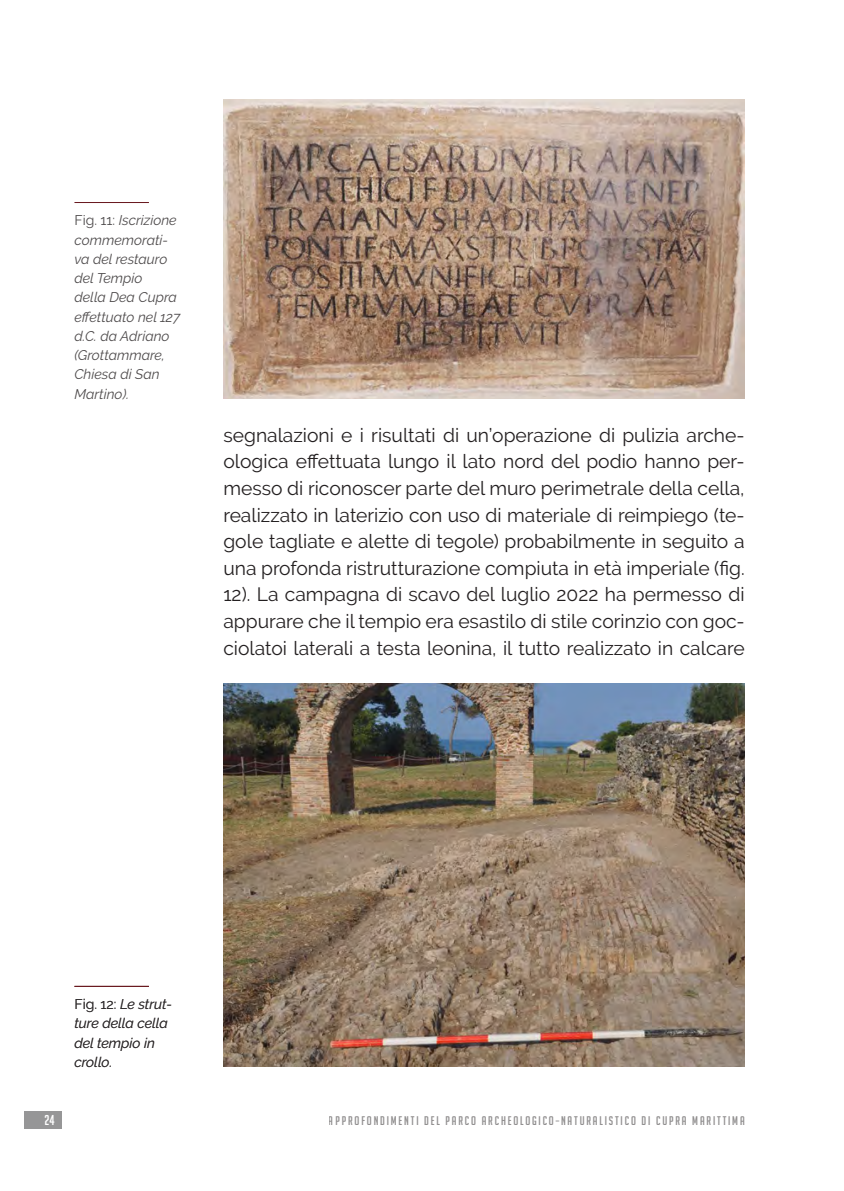
<style>
.page{position:relative;width:844px;height:1191px;background:#fff}
.page>*{position:absolute;margin:0;border:0;box-sizing:border-box;transform-origin:0 0}
.t1{font:19.25px/26.6px "Raleway";color:#231f20;text-align:justify}
.t2{font:italic 14px/19.2px "Raleway";color:#231f20}
.t3{font:14px "Big Noodle Titling";color:#fff}
.t4{font:12.25px "Big Noodle Titling";letter-spacing:.15em;color:#231f20}
.s1{font-style:normal}
</style>
<div class="page">
<div style="left:25px;top:1111px;width:37px;height:18px;background:#969697"></div>
<img style="left:223px;top:683px;width:521px;height:384px">
<img style="left:223px;top:99px;width:521px;height:299px">
<hr style="left:74px;top:202px;width:75px;height:1px;background:#68171d">
<hr style="left:74px;top:986px;width:75px;height:1px;background:#68171d">
<p class="t2" style="left:74px;top:211px;width:107px"><span class="s1">Fig. 11:</span> Iscrizione commemorati&shy;va del restauro del Tempio<br>della Dea Cupra effettuato nel 127 d.C. da Adriano (Grottammare,<br>Chiesa di San<br>Martino).</p>
<p class="t1" style="left:223px;top:421px;width:522px">segnalazioni e i risultati di un’operazione di pulizia arche&shy;ologica effettuata lungo il lato nord del podio hanno per&shy;messo di riconoscer parte del muro perimetrale della cella, realizzato in laterizio con uso di materiale di reimpiego (te&shy;gole tagliate e alette di tegole) probabilmente in seguito a una profonda ristrutturazione compiuta in età imperiale (fig.<br>12). La campagna di scavo del luglio 2022 ha permesso di appurare che il tempio era esastilo di stile corinzio con goc&shy;ciolatoi laterali a testa leonina, il tutto realizzato in calcare</p>
<p class="t2" style="left:74px;top:994px;width:99px"><span class="s1">Fig. 12:</span> Le strut&shy;ture della cella del tempio in crollo.</p>
<p class="t3" style="left:44px;top:1112px;width:12px">24</p>
<p class="t4" style="left:329px;top:1113px;width:417px">APPROFONDIMENTI DEL PARCO ARCHEOLOGICO–NATURALISTICO DI CUPRA MARITTIMA</p>
</div>
